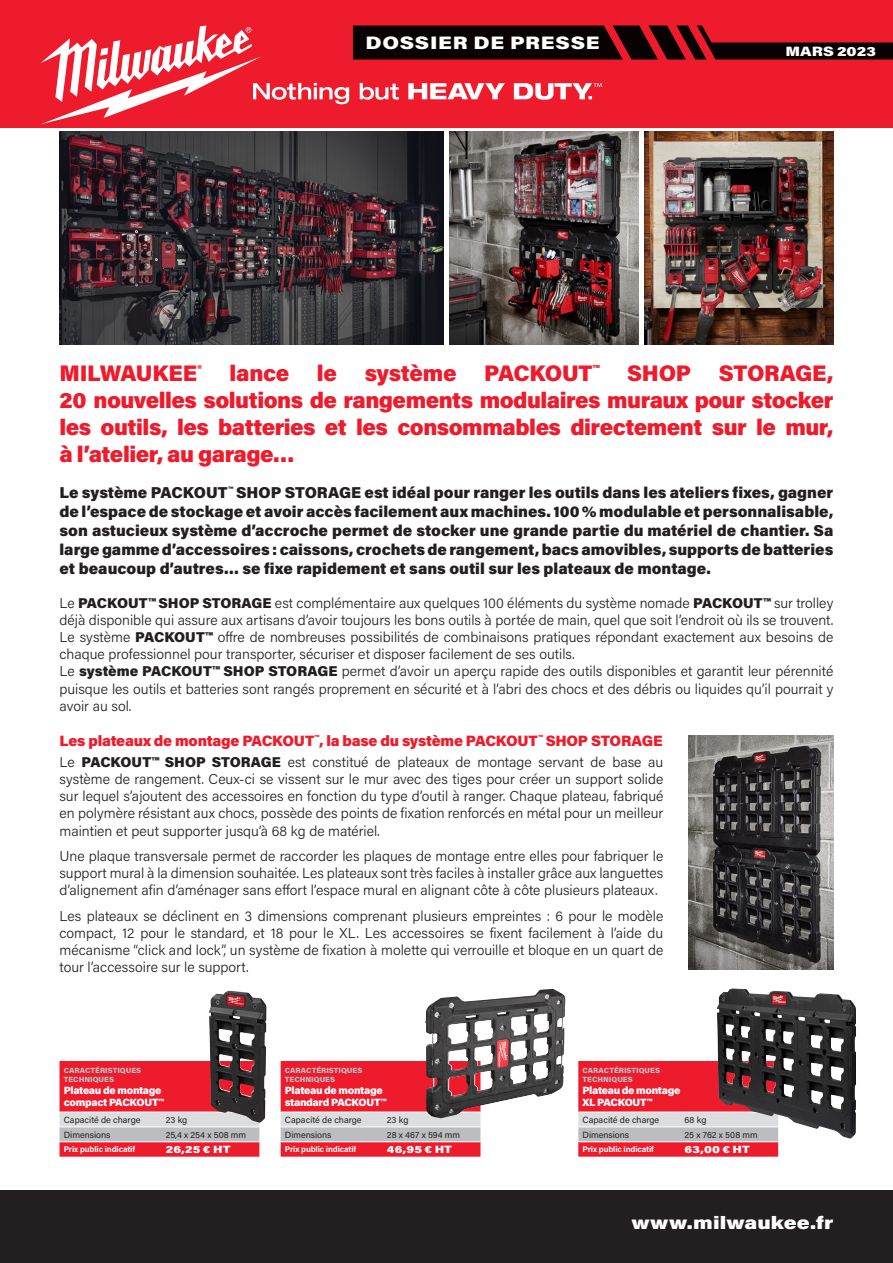
<style>
.page{position:relative;width:893px;height:1263px;background:#fff}
.page>*{position:absolute;margin:0;border:0;box-sizing:border-box;transform-origin:0 0}
.t1{font:900 22.5px/27px "Acumin Pro";letter-spacing:-.02em;color:#ee1b2c;text-align:justify}
.t2{font:900 18px "Acumin Pro";letter-spacing:.005em;color:#fff;scale:1.2 1}
.t3{font:900 18px "Acumin Pro";letter-spacing:.025em;color:#fff;scale:1.2 1}
.t4{font:900 15.75px/18.9px "Acumin Pro";color:#231f20;text-align:justify}
.t5{font:900 15px "Acumin Pro";letter-spacing:-.015em;color:#ee1b2c}
.t6{font:300 14.25px/17.1px "Acumin Pro";color:#231f20;text-align:justify}
.t7{font:900 13.5px "Acumin Pro";color:#fff;scale:1.2 1}
.t8{font:900 10.5px "Acumin Pro";letter-spacing:-.03em;color:#fff}
.t9{font:900 10.5px "Acumin Pro";letter-spacing:-.03em;color:#fff;scale:1.2 1}
.t10{font:9px "Acumin Pro";color:#231f20}
.t11{font:700 8.25px "Acumin Pro";letter-spacing:-.015em;color:#fff}
.t12{font:900 7.5px "Acumin Pro";color:#bcbdc0}
.s1{font-weight:900}
</style>
<div class="page">
<div style="left:0;top:0;width:893px;height:128px;background:#ee1b2c"></div>
<div style="left:0;top:1191px;width:893px;height:72px;background:#231f20"></div>
<img style="left:60px;top:132px;width:384px;height:212px">
<img style="left:449px;top:132px;width:190px;height:212px">
<img style="left:644px;top:132px;width:189px;height:212px">
<svg style="left:41px;top:26px;width:852px;height:98px"></svg>
<svg style="left:60px;top:1061px;width:199px;height:96px;background:#e35561"></svg>
<hr style="left:60px;top:1112px;width:106px;height:1px;background:#fff">
<hr style="left:166px;top:1112px;width:93px;height:1px;background:#fff">
<hr style="left:60px;top:1126px;width:106px;height:1px;background:#fff">
<hr style="left:166px;top:1126px;width:93px;height:1px;background:#fff">
<hr style="left:60px;top:1141px;width:106px;height:1px;background:#fff">
<hr style="left:166px;top:1141px;width:93px;height:1px;background:#fff">
<svg style="left:281px;top:1061px;width:199px;height:96px;background:#e25864"></svg>
<hr style="left:281px;top:1112px;width:106px;height:1px;background:#fff">
<hr style="left:387px;top:1112px;width:93px;height:1px;background:#fff">
<hr style="left:281px;top:1126px;width:106px;height:1px;background:#fff">
<hr style="left:387px;top:1126px;width:93px;height:1px;background:#fff">
<hr style="left:281px;top:1141px;width:106px;height:1px;background:#fff">
<hr style="left:387px;top:1141px;width:93px;height:1px;background:#fff">
<svg style="left:578px;top:1061px;width:200px;height:96px;background:#e44f5c"></svg>
<hr style="left:578px;top:1112px;width:107px;height:1px;background:#fff">
<hr style="left:685px;top:1112px;width:93px;height:1px;background:#fff">
<hr style="left:578px;top:1126px;width:107px;height:1px;background:#fff">
<hr style="left:685px;top:1126px;width:93px;height:1px;background:#fff">
<hr style="left:578px;top:1141px;width:107px;height:1px;background:#fff">
<hr style="left:685px;top:1141px;width:93px;height:1px;background:#fff">
<img style="left:209px;top:990px;width:57px;height:133px">
<img style="left:425px;top:989px;width:141px;height:129px">
<img style="left:717px;top:988px;width:139px;height:151px">
<img style="left:689px;top:736px;width:144px;height:233px">
<p class="t3" style="left:366px;top:30px;width:196px">DOSSIER DE PRESSE</p>
<p class="t7" style="left:785px;top:41px;width:77px">MARS 2023</p>
<p class="t1" style="left:60px;top:359px;width:775px">MILWAUKEE<sup>®</sup> lance le système PACKOUT<sup>™</sup> SHOP STORAGE, 20 nouvelles solutions de rangements modulaires muraux pour stocker les outils, les batteries et les consommables directement sur le mur, à l’atelier, au garage…</p>
<p class="t4" style="left:60px;top:482px;width:775px">Le système PACKOUT<sup>™</sup> SHOP STORAGE est idéal pour ranger les outils dans les ateliers fixes, gagner de l’espace de stockage et avoir accès facilement aux machines. 100% modulable et personnalisable, son astucieux système d’accroche permet de stocker une grande partie du matériel de chantier. Sa large gamme d’accessoires : caissons, crochets de rangement, bacs amovibles, supports de batteries et beaucoup d’autres… se fixe rapidement et sans outil sur les plateaux de montage.</p>
<p class="t6" style="left:60px;top:594px;width:775px">Le <span class="s1">PACKOUT™ SHOP STORAGE</span> est complémentaire aux quelques 100 éléments du système nomade <span class="s1">PACKOUT™</span> sur trolley déjà disponible qui assure aux artisans d’avoir toujours les bons outils à portée de main, quel que soit l’endroit où ils se trouvent.<br>Le système <span class="s1">PACKOUT™</span> offre de nombreuses possibilités de combinaisons pratiques répondant exactement aux besoins de chaque professionnel pour transporter, sécuriser et disposer facilement de ses outils.</p>
<p class="t6" style="left:60px;top:662px;width:775px">Le <span class="s1">système PACKOUT™ SHOP STORAGE</span> permet d’avoir un aperçu rapide des outils disponibles et garantit leur pérennité puisque les outils et batteries sont rangés proprement en sécurité et à l’abri des chocs et des débris ou liquides qu’il pourrait y avoir au sol.</p>
<p class="t5" style="left:60px;top:730px;width:604px">Les plateaux de montage PACKOUT<sup>™</sup>, la base du système PACKOUT<sup>™</sup> SHOP STORAGE</p>
<p class="t6" style="left:60px;top:753px;width:605px">Le <span class="s1">PACKOUT™ SHOP STORAGE</span> est constitué de plateaux de montage servant de base au système de rangement. Ceux-ci se vissent sur le mur avec des tiges pour créer un support solide sur lequel s’ajoutent des accessoires en fonction du type d’outil à ranger. Chaque plateau, fabriqué en polymère résistant aux chocs, possède des points de fixation renforcés en métal pour un meilleur maintien et peut supporter jusqu’à 68 kg de matériel.</p>
<p class="t6" style="left:60px;top:847px;width:605px">Une plaque transversale permet de raccorder les plaques de montage entre elles pour fabriquer le support mural à la dimension souhaitée. Les plateaux sont très faciles à installer grâce aux languettes d’alignement afin d’aménager sans effort l’espace mural en alignant côte à côte plusieurs plateaux.</p>
<p class="t6" style="left:60px;top:907px;width:605px">Les plateaux se déclinent en 3 dimensions comprenant plusieurs empreintes : 6 pour le modèle compact, 12 pour le standard, et 18 pour le XL. Les accessoires se fixent facilement à l’aide du mécanisme “click and lock”, un système de fixation à molette qui verrouille et bloque en un quart de tour l’accessoire sur le support.</p>
<p class="t12" style="left:64px;top:1065px;width:79px">CARACTÉRISTIQUES</p>
<p class="t12" style="left:64px;top:1074px;width:52px">TECHNIQUES</p>
<p class="t8" style="left:64px;top:1082px;width:99px">Plateau de montage</p>
<p class="t8" style="left:64px;top:1094px;width:102px">compact PACKOUT™</p>
<p class="t10" style="left:64px;top:1113px;width:78px">Capacité de charge</p>
<p class="t10" style="left:166px;top:1113px;width:23px">23 kg</p>
<p class="t10" style="left:64px;top:1128px;width:48px">Dimensions</p>
<p class="t10" style="left:166px;top:1128px;width:82px">25,4 x 254 x 508 mm</p>
<p class="t11" style="left:64px;top:1143px;width:73px">Prix public indicatif</p>
<p class="t9" style="left:166px;top:1142px;width:55px">26,25 € HT</p>
<p class="t12" style="left:285px;top:1065px;width:79px">CARACTÉRISTIQUES</p>
<p class="t12" style="left:285px;top:1074px;width:52px">TECHNIQUES</p>
<p class="t8" style="left:285px;top:1082px;width:99px">Plateau de montage</p>
<p class="t8" style="left:285px;top:1094px;width:103px">standard PACKOUT™</p>
<p class="t10" style="left:285px;top:1113px;width:78px">Capacité de charge</p>
<p class="t10" style="left:387px;top:1113px;width:23px">23 kg</p>
<p class="t10" style="left:285px;top:1128px;width:48px">Dimensions</p>
<p class="t10" style="left:387px;top:1128px;width:75px">28 x 467 x 594 mm</p>
<p class="t11" style="left:285px;top:1143px;width:73px">Prix public indicatif</p>
<p class="t9" style="left:387px;top:1142px;width:56px">46,95 € HT</p>
<p class="t12" style="left:583px;top:1065px;width:79px">CARACTÉRISTIQUES</p>
<p class="t12" style="left:583px;top:1074px;width:52px">TECHNIQUES</p>
<p class="t8" style="left:583px;top:1082px;width:99px">Plateau de montage</p>
<p class="t8" style="left:583px;top:1094px;width:71px">XL PACKOUT™</p>
<p class="t10" style="left:583px;top:1113px;width:78px">Capacité de charge</p>
<p class="t10" style="left:685px;top:1113px;width:23px">68 kg</p>
<p class="t10" style="left:583px;top:1128px;width:48px">Dimensions</p>
<p class="t10" style="left:685px;top:1128px;width:75px">25 x 762 x 508 mm</p>
<p class="t11" style="left:583px;top:1143px;width:73px">Prix public indicatif</p>
<p class="t9" style="left:685px;top:1142px;width:56px">63,00 € HT</p>
<p class="t2" style="left:631px;top:1210px;width:170px">www.milwaukee.fr</p>
</div>
